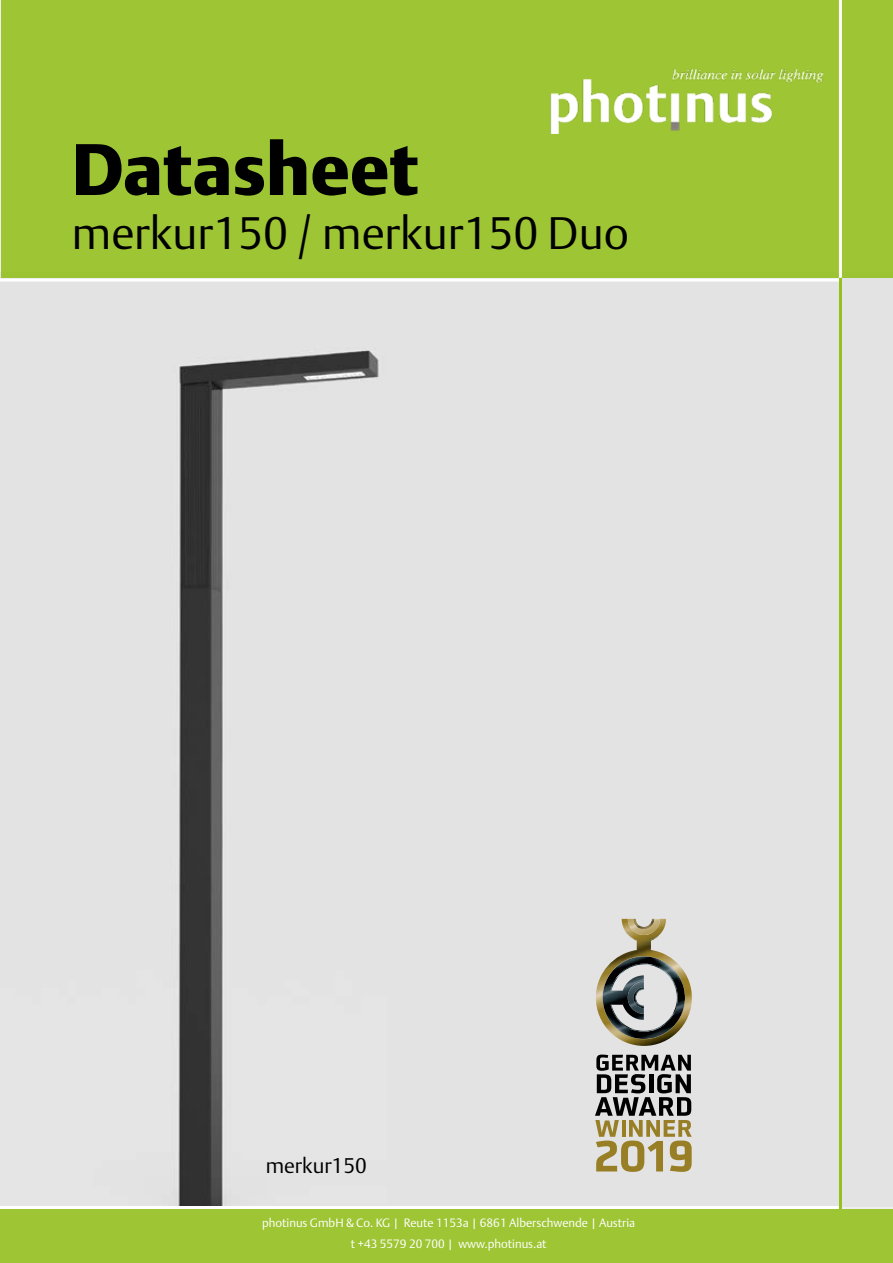
<style>
.page{position:relative;width:893px;height:1263px;background:#fff}
.page>*{position:absolute;margin:0;border:0;box-sizing:border-box;transform-origin:0 0}
.t1{font:900 72px "DTL Argo ST";color:#000}
.t2{font:300 45px "DTL Argo T";color:#000}
.t3{font:300 21px "DTL Argo T";color:#000}
.t4{font:300 12px/21px "DTL Argo T";color:#fff;text-align:center}
</style>
<div class="page">
<div style="left:0;top:272px;width:893px;height:934px;background:#e3e3e3"></div>
<div style="left:1px;top:1px;width:892px;height:277px;background:#9ec534"></div>
<img style="left:550px;top:55px;width:289px;height:79px">
<div style="left:0;top:1209px;width:893px;height:53px;background:#9ec534"></div>
<hr style="left:839px;top:0;width:3px;height:282px;background:#fff">
<hr style="left:0;top:279px;width:841px;height:3px;background:#fff">
<hr style="left:839px;top:278px;width:3px;height:931px;background:#95c11f">
<img style="left:596px;top:919px;width:96px;height:127px">
<img style="left:602px;top:956px;width:83px;height:83px">
<img style="left:628px;top:919px;width:32px;height:16px">
<img style="left:633px;top:919px;width:21px;height:10px">
<img style="left:611px;top:963px;width:67px;height:69px">
<svg style="left:595px;top:1054px;width:97px;height:118px;background:#9a9481"></svg>
<h1 class="t1" style="left:72px;top:127px;width:348px">Datasheet</h1>
<h2 class="t2" style="left:72px;top:206px;width:559px">merkur150 / merkur150 Duo</h2>
<h3 class="t3" style="left:266px;top:1153px;width:102px">merkur150</h3>
<p class="t4" style="left:262px;top:1212px;width:374px">photinus GmbH &amp; Co. KG | Reute 1153a | 6861 Alberschwende | Austria t +43 5579 20 700 | www.photinus.at</p>
</div>
